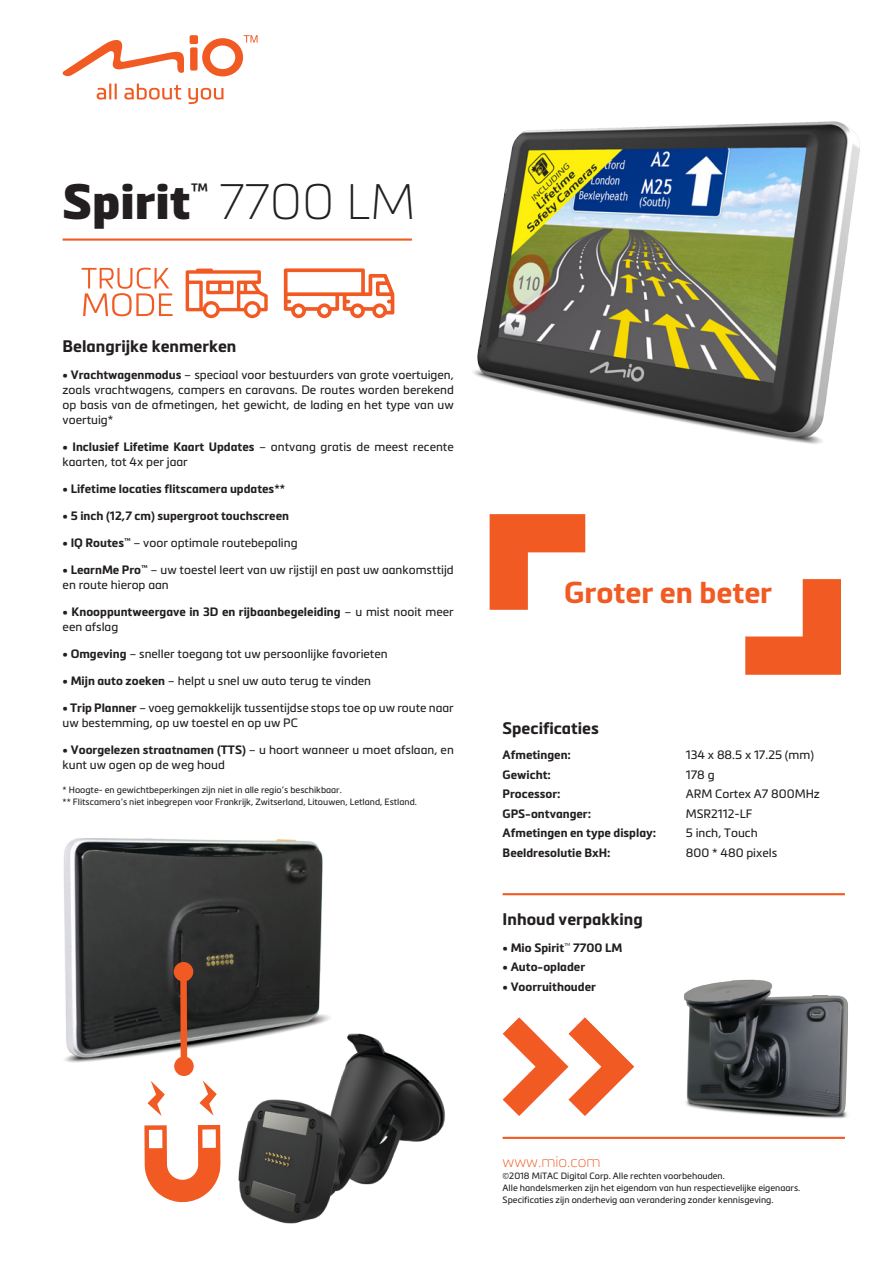
<style>
.page{position:relative;width:893px;height:1263px;background:#fff}
.page>*{position:absolute;margin:0;border:0;box-sizing:border-box;transform-origin:0 0}
.t1{font:900 49.05px "Metronic Pro";color:#231f20}
.t2{font:49.05px "Metronic Pro Air";color:#231f20}
.t3{font:700 29.7px "Metronic Pro";color:#f15a22}
.t4{font:700 19.05px "Metronic Pro";color:#231f20}
.t5{font:700 16.5px "Metronic Pro";color:#231f20}
.t6{font:15px "Metronic Pro Air";color:#f15a22}
.t7{font:12px/15px "Metronic Pro";color:#231f20}
.t8{font:700 12px/15px "Metronic Pro";color:#231f20}
.t9{font:700 12px/19.5px "Metronic Pro";color:#231f20}
.t10{font:12px/19.5px "Metronic Pro";color:#231f20}
.t11{font:9px/12px "Metronic Pro";color:#231f20}
.s1{font-weight:700}
.s2{font-weight:400}
</style>
<div class="page">
<svg style="left:188px;top:88px;width:35px;height:16px"></svg>
<svg style="left:124px;top:84px;width:57px;height:16px"></svg>
<svg style="left:97px;top:84px;width:20px;height:16px"></svg>
<svg style="left:62px;top:35px;width:196px;height:42px"></svg>
<hr style="left:503px;top:893px;width:342px;height:2px;background:#f15a22">
<hr style="left:503px;top:1137px;width:342px;height:2px;background:#f15a22">
<img style="left:473px;top:121px;width:387px;height:323px">
<hr style="left:63px;top:238px;width:349px;height:3px;background:#f15a22">
<img style="left:654px;top:979px;width:194px;height:158px">
<svg style="left:609px;top:1041px;width:25px;height:51px"></svg>
<img style="left:63px;top:838px;width:260px;height:225px">
<img style="left:87px;top:1005px;width:522px;height:219px">
<svg style="left:144px;top:1125px;width:77px;height:78px"></svg>
<svg style="left:199px;top:1080px;width:18px;height:35px"></svg>
<svg style="left:148px;top:1081px;width:17px;height:35px"></svg>
<svg style="left:177px;top:979px;width:13px;height:79px"></svg>
<div style="left:174px;top:1056px;width:20px;height:20px;background:#f15a22;border-radius:50%"></div>
<div style="left:174px;top:962px;width:19px;height:19px;background:#f15a22;border-radius:50%"></div>
<svg style="left:745px;top:579px;width:96px;height:96px"></svg>
<svg style="left:490px;top:514px;width:95px;height:96px"></svg>
<svg style="left:82px;top:268px;width:91px;height:48px"></svg>
<svg style="left:186px;top:269px;width:82px;height:49px"></svg>
<svg style="left:284px;top:268px;width:110px;height:50px"></svg>
<h1 class="t1" style="left:63px;top:172px;width:129px">Spirit</h1>
<h3 class="t4" style="left:191px;top:178px;width:19px">™</h3>
<h1 class="t2" style="left:219px;top:168px;width:198px">7700 LM</h1>
<h3 class="t5" style="left:63px;top:335px;width:175px">Belangrijke kenmerken</h3>
<p class="t7" style="left:63px;top:366px;width:393px;text-align:justify"><span class="s1">• Vrachtwagenmodus</span> – speciaal voor bestuurders van grote voertuigen, zoals vrachtwagens, campers en caravans. De routes worden berekend op basis van de afmetingen, het gewicht, de lading en het type van uw voertuig*</p>
<p class="t7" style="left:63px;top:438px;width:393px"><span class="s1">• Inclusief Lifetime Kaart Updates</span> – ontvang gratis de meest recente kaarten, tot 4x per jaar</p>
<p class="t8" style="left:63px;top:481px;width:224px">• Lifetime locaties flitscamera updates**</p>
<p class="t8" style="left:63px;top:508px;width:228px">• 5 inch (12,7 cm) supergroot touchscreen</p>
<p class="t7" style="left:63px;top:534px;width:236px"><span class="s1">• IQ Routes</span><sup>™</sup> – voor optimale routebepaling</p>
<p class="t7" style="left:63px;top:561px;width:393px"><span class="s1">• LearnMe Pro</span><sup>™</sup> – uw toestel leert van uw rijstijl en past uw aankomsttijd en route hierop aan</p>
<p class="t8" style="left:63px;top:604px;width:393px">• Knooppuntweergave in 3D en rijbaanbegeleiding <span class="s2">– u mist nooit meer een afslag</span></p>
<p class="t7" style="left:63px;top:645px;width:327px"><span class="s1">• Omgeving</span> – sneller toegang tot uw persoonlijke favorieten</p>
<p class="t7" style="left:63px;top:672px;width:310px"><span class="s1">• Mijn auto zoeken</span> – helpt u snel uw auto terug te vinden</p>
<p class="t7" style="left:63px;top:699px;width:393px"><span class="s1">• Trip Planner</span> – voeg gemakkelijk tussentijdse stops toe op uw route naar uw bestemming, op uw toestel en op uw PC</p>
<p class="t7" style="left:63px;top:741px;width:393px"><span class="s1">• Voorgelezen straatnamen (TTS)</span> – u hoort wanneer u moet afslaan, en kunt uw ogen op de weg houd</p>
<p class="t11" style="left:63px;top:783px;width:356px">* Hoogte- en gewichtbeperkingen zijn niet in alle regio’s beschikbaar.<br>** Flitscamera’s niet inbegrepen voor Frankrijk, Zwitserland, Litouwen, Letland, Estland.</p>
<h2 class="t3" style="left:564px;top:574px;width:210px">Groter en beter</h2>
<h3 class="t5" style="left:503px;top:717px;width:98px">Specificaties</h3>
<p class="t9" style="left:503px;top:745px;width:155px">Afmetingen:<br>Gewicht:<br>Processor:<br>GPS-ontvanger:<br>Afmetingen en type display:<br>Beeldresolutie BxH:</p>
<h3 class="t5" style="left:503px;top:909px;width:142px">Inhoud verpakking</h3>
<p class="t9" style="left:503px;top:938px;width:121px">• Mio Spirit<sup>™</sup> 7700 LM</p>
<p class="t9" style="left:503px;top:957px;width:84px">• Auto-oplader</p>
<p class="t9" style="left:503px;top:977px;width:95px">• Voorruithouder</p>
<p class="t10" style="left:686px;top:745px;width:136px">134 x 88.5 x 17.25 (mm)<br>178 g<br>ARM Cortex A7 800MHz<br>MSR2112-LF<br>5 inch, Touch<br>800 * 480 pixels</p>
<p class="t6" style="left:503px;top:1152px;width:100px">www.mio.com</p>
<p class="t11" style="left:503px;top:1170px;width:299px">©2018 MiTAC Digital Corp. Alle rechten voorbehouden.<br>Alle handelsmerken zijn het eigendom van hun respectievelijke eigenaars.<br>Specificaties zijn onderhevig aan verandering zonder kennisgeving.</p>
</div>
